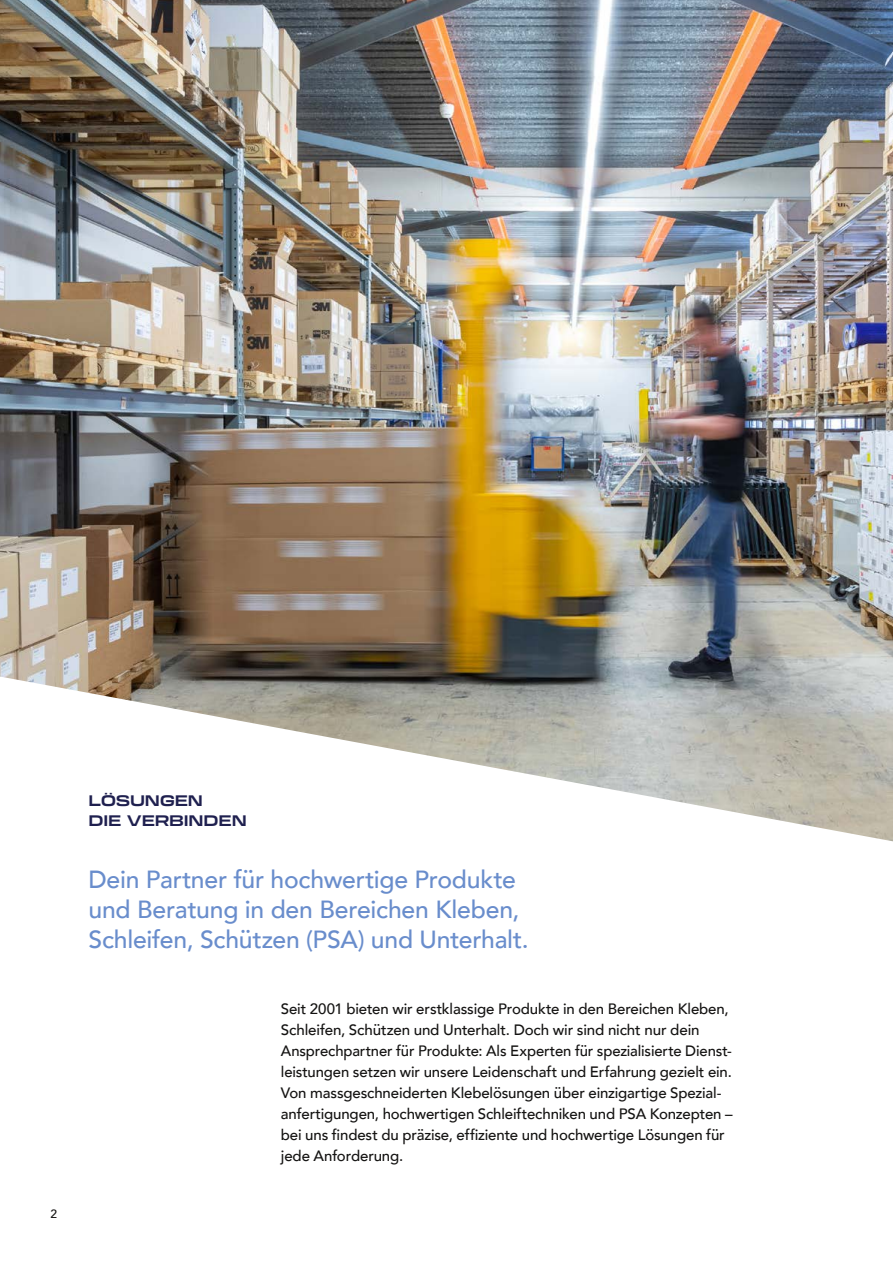
<style>
.page{position:relative;width:893px;height:1263px;background:#fff}
.page>*{position:absolute;margin:0;border:0;box-sizing:border-box;transform-origin:0 0}
.t1{font:500 24.75px/30px "Avenir";letter-spacing:-.01em;color:#698dcc}
.t2{font:500 15px/21px "Avenir";letter-spacing:-.01em;color:#141312}
.t3{font:700 expanded 15px/20.2px "Transducer";color:#1f204f}
.t4{font:500 12px "Avenir";color:#141312}
</style>
<div class="page">
<img style="left:0;top:0;width:893px;height:676px">
<svg style="left:0;top:676px;width:893px;height:166px"></svg>
<p class="t4" style="left:51px;top:1203px;width:8px">2</p>
<p class="t3" style="left:89px;top:789px;width:160px">LÖSUNGEN<br>DIE VERBINDEN</p>
<h1 class="t1" style="left:88px;top:863px;width:442px">Dein Partner für hochwertige Produkte und Beratung in den Bereichen Kleben,<br>Schleifen, Schützen (PSA) und Unterhalt.</h1>
<p class="t2" style="left:281px;top:997px;width:453px">Seit 2001 bieten wir erstklassige Produkte in den Bereichen Kleben, Schleifen, Schützen und Unterhalt. Doch wir sind nicht nur dein Ansprechpartner für Produkte: Als Experten für spezialisierte Dienst&shy;leistungen setzen wir unsere Leidenschaft und Erfahrung gezielt ein.<br>Von massgeschneiderten Klebelösungen über einzigartige Spezial&shy;anfertigungen, hochwertigen Schleiftechniken und PSA Konzepten – bei uns findest du präzise, effiziente und hochwertige Lösungen für jede Anforderung.</p>
</div>
